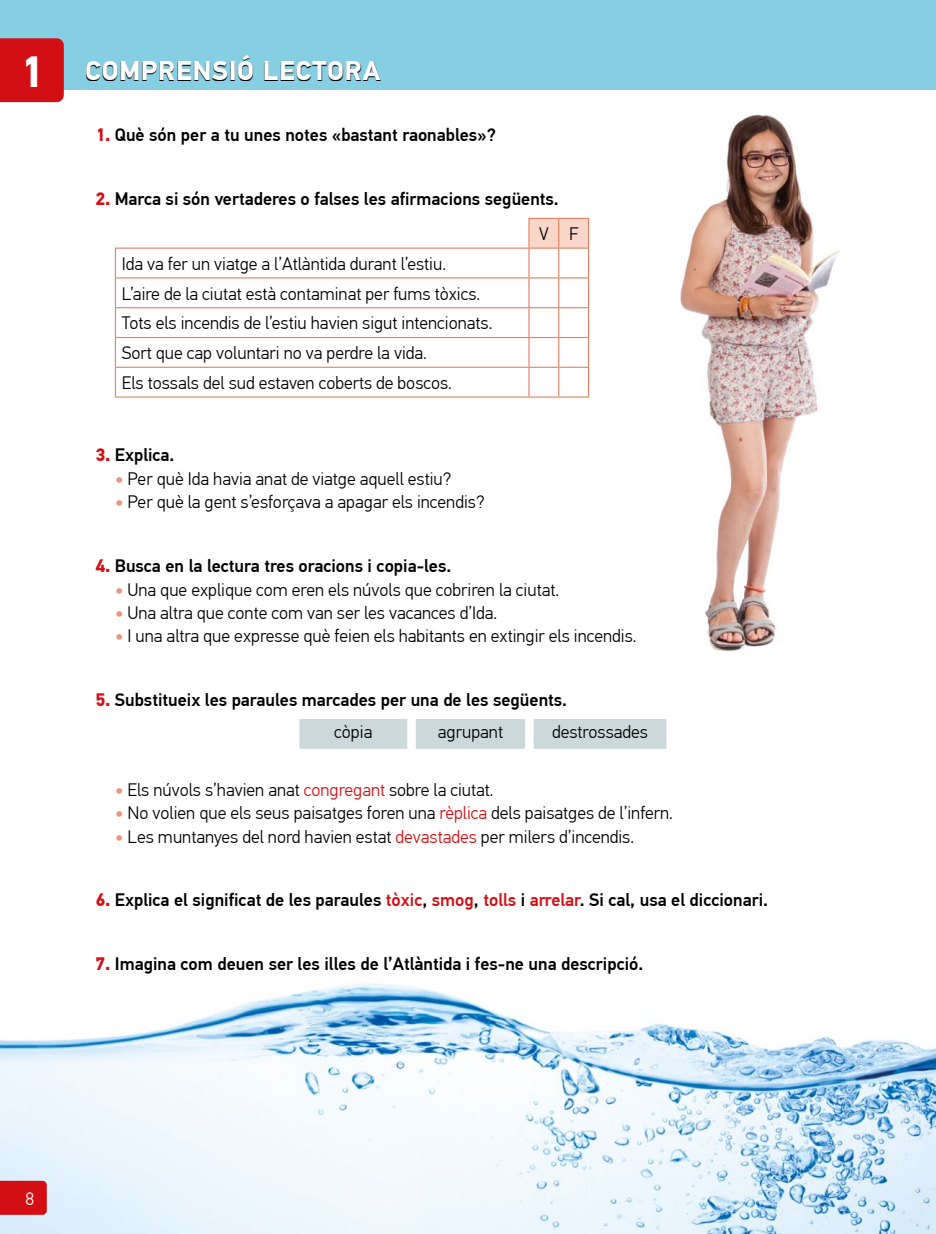
<style>
.page{position:relative;width:936px;height:1234px;background:#fff}
.page>*{position:absolute;margin:0;border:0;box-sizing:border-box;transform-origin:0 0}
.Capçalera{font:700 27px "PF Din Text Pro";letter-spacing:.02em;color:#fff}
.Activitat_topo{font:300 18px "PF Din Text Pro";color:#000}
.Activitat{font:500 18px "PF Din Text Pro";color:#000}
.Activitat_text_grael{font:300 18px "PF Din Text Pro";color:#000}
.Numeració{font:300 18px "PF Din Text Pro";color:#fff}
.s1{font-size:43.5px}
.s2{font-weight:700;color:#d40f14}
.s3{font-weight:700;color:#eb9579}
.s4{color:#d40f14}
</style>
<div class="page">
<div style="left:0;top:0;width:935px;height:89px;background:#86cee1"></div>
<div style="left:0;top:38px;width:64px;height:64px;background:#d40f14"></div>
<img style="left:0;top:983px;width:935px;height:250px">
<div style="left:0;top:1180px;width:47px;height:34px;background:#d40f14"></div>
<img style="left:680px;top:114px;width:160px;height:537px">
<svg style="left:86px;top:55px;width:295px;height:26px"></svg>
<svg style="left:116px;top:278px;width:412px;height:59px"></svg>
<hr style="left:115px;top:277px;width:414px;height:1px;background:#e67e60">
<hr style="left:115px;top:307px;width:414px;height:1px;background:#e67e60">
<hr style="left:115px;top:337px;width:414px;height:1px;background:#e67e60">
<hr style="left:115px;top:366px;width:414px;height:2px;background:#e67e60">
<hr style="left:115px;top:247px;width:414px;height:2px;background:#e67e60">
<svg style="left:115px;top:249px;width:1px;height:147px"></svg>
<hr style="left:115px;top:396px;width:414px;height:1px;background:#e67e60">
<svg style="left:528px;top:218px;width:61px;height:179px"></svg>
<hr style="left:529px;top:247px;width:29px;height:2px;background:#e67e60">
<hr style="left:558px;top:247px;width:31px;height:2px;background:#e67e60">
<div style="left:299px;top:719px;width:367px;height:29px;background:#cbd9db"></div>
<p class="Capçalera" style="left:20px;top:54px;width:362px"><span class="s1">1</span> COMPRENSIÓ LECTORA</p>
<p class="Activitat" style="left:95px;top:124px;width:402px"><span class="s2">1.</span> Què són per a tu unes notes «bastant raonables»?</p>
<p class="Activitat" style="left:95px;top:188px;width:465px"><span class="s2">2.</span> Marca si són vertaderes o falses les afirmacions següents.</p>
<p class="Activitat_text_grael" style="left:539px;top:223px;width:11px">V</p>
<p class="Activitat_text_grael" style="left:569px;top:223px;width:11px">F</p>
<p class="Activitat_text_grael" style="left:122px;top:253px;width:326px">Ida va fer un viatge a l’Atlàntida durant l’estiu.</p>
<p class="Activitat_text_grael" style="left:122px;top:283px;width:360px">L’aire de la ciutat està contaminat per fums tòxics.</p>
<p class="Activitat_text_grael" style="left:122px;top:313px;width:372px">Tots els incendis de l’estiu havien sigut intencionats.</p>
<p class="Activitat_text_grael" style="left:122px;top:342px;width:306px">Sort que cap voluntari no va perdre la vida.</p>
<p class="Activitat_text_grael" style="left:122px;top:372px;width:331px">Els tossals del sud estaven coberts de boscos.</p>
<p class="Activitat" style="left:95px;top:444px;width:81px"><span class="s2">3.</span> Explica.</p>
<p class="Activitat_topo" style="left:115px;top:468px;width:338px"><span class="s3">•</span> Per què Ida havia anat de viatge aquell estiu?</p>
<p class="Activitat_topo" style="left:115px;top:491px;width:371px"><span class="s3">•</span> Per què la gent s’esforçava a apagar els incendis?</p>
<p class="Activitat" style="left:95px;top:555px;width:357px"><span class="s2">4.</span> Busca en la lectura tres oracions i copia-les.</p>
<p class="Activitat_topo" style="left:115px;top:579px;width:445px"><span class="s3">•</span> Una que explique com eren els núvols que cobriren la ciutat.</p>
<p class="Activitat_topo" style="left:115px;top:602px;width:384px"><span class="s3">•</span> Una altra que conte com van ser les vacances d’Ida.</p>
<p class="Activitat_topo" style="left:115px;top:625px;width:523px"><span class="s3">•</span> I una altra que expresse què feien els habitants en extingir els incendis.</p>
<p class="Activitat" style="left:95px;top:689px;width:473px"><span class="s2">5.</span> Substitueix les paraules marcades per una de les següents.</p>
<p class="Activitat_text_grael" style="left:334px;top:721px;width:40px">còpia</p>
<p class="Activitat_text_grael" style="left:438px;top:721px;width:67px">agrupant</p>
<p class="Activitat_text_grael" style="left:552px;top:721px;width:97px">destrossades</p>
<p class="Activitat_topo" style="left:115px;top:779px;width:380px"><span class="s3">•</span> Els núvols s’havien anat <span class="s4">congregant</span> sobre la ciutat.</p>
<p class="Activitat_topo" style="left:115px;top:802px;width:559px"><span class="s3">•</span> No volien que els seus paisatges foren una <span class="s4">rèplica</span> dels paisatges de l’infern.</p>
<p class="Activitat_topo" style="left:115px;top:825px;width:520px"><span class="s3">•</span> Les muntanyes del nord havien estat <span class="s4">devastades</span> per milers d’incendis.</p>
<p class="Activitat" style="left:95px;top:889px;width:674px"><span class="s2">6.</span> Explica el significat de les paraules <span class="s4">tòxic</span>, <span class="s4">smog</span>, <span class="s4">tolls</span> i <span class="s4">arrelar</span>. Si cal, usa el diccionari.</p>
<p class="Activitat" style="left:95px;top:953px;width:549px"><span class="s2">7.</span> Imagina com deuen ser les illes de l’Atlàntida i fes-ne una descripció.</p>
<p class="Numeració" style="left:25px;top:1187px;width:10px">8</p>
</div>
